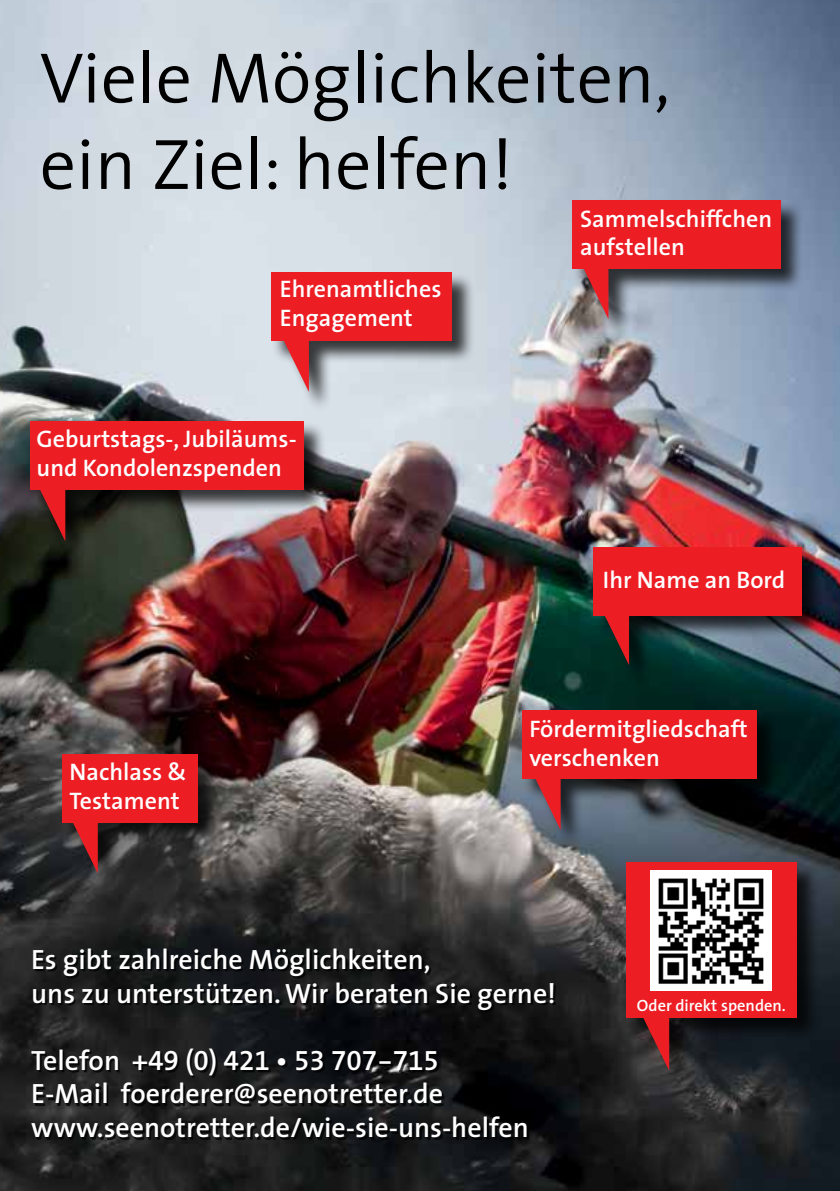
<style>
.page{position:relative;width:840px;height:1191px;background:#fff}
.page>*{position:absolute;margin:0;border:0;box-sizing:border-box;transform-origin:0 0}
.t1{font:300 72px/86.4px "The Sans";color:#000}
.t2{font:600 28px/33.6px "The Sans";color:#fff}
.t3{font:28px "The Sans Semi Bold Expert";color:#fff}
.t4{font:600 24px/28.8px "The Sans";color:#fff}
.t5{font:600 16.4px "The Sans";color:#fff}
.s1{font-family:"The Sans";font-weight:600}
</style>
<div class="page">
<img style="left:0;top:0;width:839px;height:1191px">
<div style="left:34px;top:950px;width:521px;height:189px;background:#000;opacity:.75"></div>
<div style="left:63px;top:755px;width:158px;height:139px;background:#000;opacity:.75"></div>
<div style="left:63px;top:754px;width:135px;height:68px;background:#ed1d24"></div>
<svg style="left:71px;top:822px;width:27px;height:51px"></svg>
<div style="left:593px;top:548px;width:231px;height:138px;background:#000;opacity:.75"></div>
<div style="left:592px;top:547px;width:209px;height:68px;background:#ed1d24"></div>
<svg style="left:601px;top:615px;width:27px;height:50px"></svg>
<div style="left:522px;top:711px;width:257px;height:140px;background:#000;opacity:.75"></div>
<div style="left:522px;top:710px;width:234px;height:68px;background:#ed1d24"></div>
<svg style="left:533px;top:778px;width:27px;height:52px"></svg>
<div style="left:572px;top:201px;width:231px;height:139px;background:#000;opacity:.75"></div>
<div style="left:571px;top:201px;width:209px;height:68px;background:#ed1d24"></div>
<svg style="left:581px;top:269px;width:27px;height:50px"></svg>
<div style="left:31px;top:421px;width:295px;height:141px;background:#000;opacity:.75"></div>
<div style="left:30px;top:421px;width:273px;height:68px;background:#ed1d24"></div>
<svg style="left:38px;top:489px;width:27px;height:52px"></svg>
<div style="left:271px;top:273px;width:204px;height:140px;background:#000;opacity:.75"></div>
<div style="left:271px;top:272px;width:180px;height:68px;background:#ed1d24"></div>
<svg style="left:281px;top:340px;width:28px;height:52px"></svg>
<div style="left:626px;top:863px;width:193px;height:228px;background:#000;opacity:.75"></div>
<svg style="left:641px;top:1017px;width:27px;height:53px"></svg>
<div style="left:625px;top:862px;width:171px;height:155px;background:#ed1d24"></div>
<img style="left:650px;top:870px;width:120px;height:120px">
<h1 class="t1" style="left:40px;top:36px;width:631px">Viele Möglichkeiten, ein Ziel: helfen!</h1>
<p class="t4" style="left:280px;top:274px;width:163px">Ehrenamtliches<br>Engagement</p>
<p class="t4" style="left:37px;top:424px;width:261px">Geburtstags-, Jubiläums&shy;und Kondolenzspenden</p>
<p class="t4" style="left:69px;top:756px;width:119px">Nachlass &amp;<br>Testament</p>
<p class="t4" style="left:580px;top:203px;width:193px">Sammelschiffchen aufstellen</p>
<p class="t4" style="left:602px;top:565px;width:184px">Ihr Name an Bord</p>
<p class="t4" style="left:529px;top:713px;width:219px">Fördermitgliedschaft verschenken</p>
<p class="t2" style="left:31px;top:941px;width:526px">Es gibt zahlreiche Möglichkeiten,<br>uns zu unterstützen. Wir beraten Sie gerne!</p>
<p class="t3" style="left:31px;top:1042px;width:409px"><span class="s1">Telefon +</span>49 (0) 421 <span class="s1">•</span> 53 707-715</p>
<p class="t2" style="left:31px;top:1076px;width:498px">E-Mail foerderer@seenotretter.de www.seenotretter.de/wie-sie-uns-helfen</p>
<p class="t5" style="left:636px;top:991px;width:150px">Oder direkt spenden.</p>
</div>
